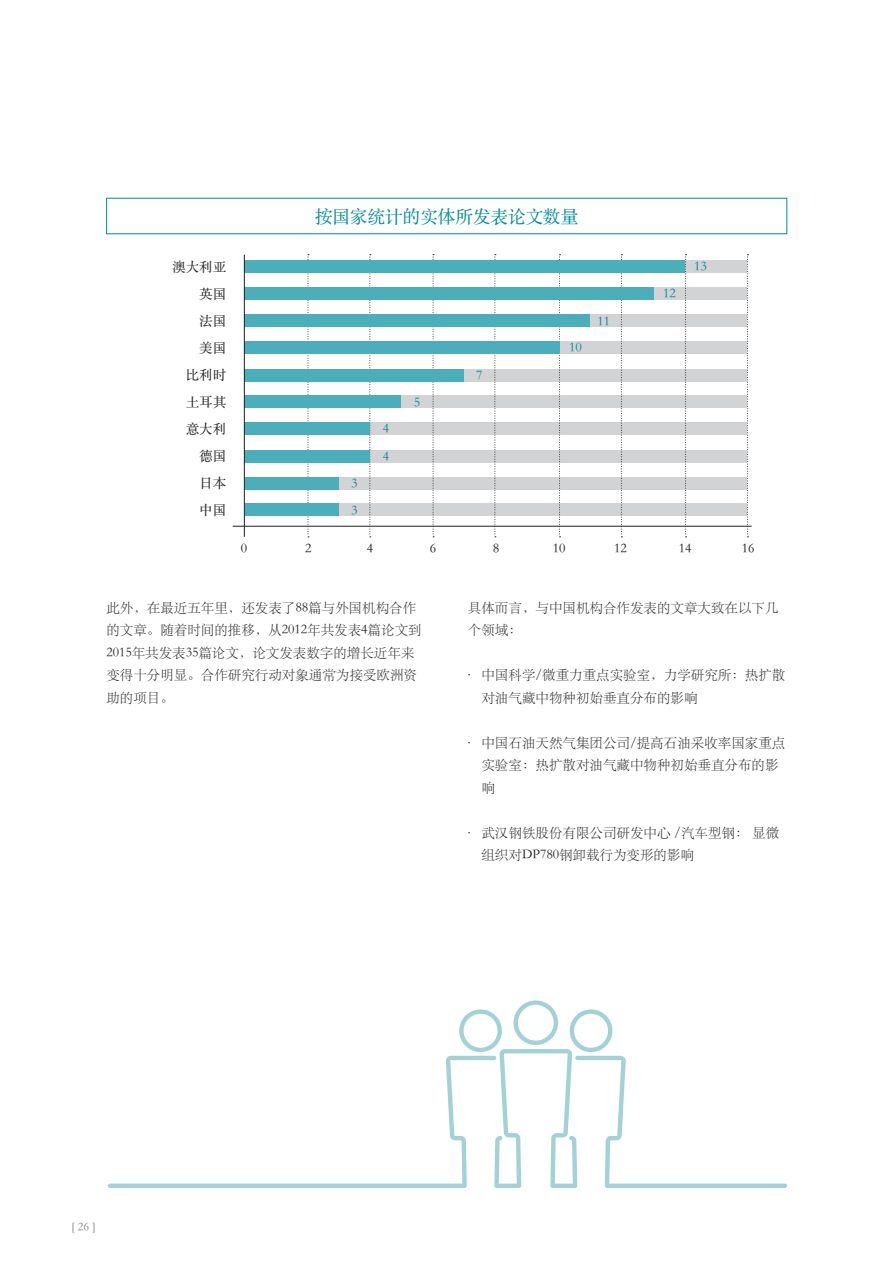
<style>
.page{position:relative;width:893px;height:1263px;background:#fff}
.page>*{position:absolute;margin:0;border:0;box-sizing:border-box;transform-origin:0 0}
.t1{font:18px "ST Songti SC Regular";letter-spacing:-.025em;color:#008c9a}
.t2{font:13.5px/22.5px "ST Songti SC Light";color:#231f20}
.t3{font:13.5px/27px "ST Songti SC Regular";color:#231f20;text-align:right}
.t4{font:13.5px "ST Songti SC Regular";color:#008c99}
.t5{font:12px "ST Songti SC Regular";color:#808285}
</style>
<div class="page">
<div style="left:245px;top:260px;width:502px;height:13px;background:#d1d3d4"></div>
<div style="left:245px;top:287px;width:502px;height:13px;background:#d1d3d4"></div>
<div style="left:245px;top:314px;width:502px;height:13px;background:#d1d3d4"></div>
<div style="left:245px;top:341px;width:502px;height:13px;background:#d1d3d4"></div>
<div style="left:245px;top:369px;width:502px;height:12px;background:#d1d3d4"></div>
<div style="left:245px;top:396px;width:502px;height:12px;background:#d1d3d4"></div>
<div style="left:245px;top:422px;width:502px;height:13px;background:#d1d3d4"></div>
<div style="left:245px;top:450px;width:502px;height:13px;background:#d1d3d4"></div>
<div style="left:245px;top:477px;width:502px;height:13px;background:#d1d3d4"></div>
<div style="left:245px;top:504px;width:502px;height:12px;background:#d1d3d4"></div>
<hr style="left:233px;top:526px;width:518px;height:1px;background:#231f20">
<svg style="left:307px;top:254px;width:2px;height:283px"></svg>
<svg style="left:432px;top:254px;width:2px;height:283px"></svg>
<svg style="left:559px;top:254px;width:1px;height:283px"></svg>
<svg style="left:685px;top:254px;width:1px;height:283px"></svg>
<svg style="left:369px;top:254px;width:2px;height:283px"></svg>
<svg style="left:494px;top:254px;width:2px;height:283px"></svg>
<svg style="left:621px;top:254px;width:1px;height:283px"></svg>
<svg style="left:747px;top:254px;width:1px;height:283px"></svg>
<div style="left:245px;top:477px;width:93px;height:13px;background:#4bafbb"></div>
<div style="left:245px;top:504px;width:93px;height:12px;background:#4bafbb"></div>
<div style="left:245px;top:422px;width:125px;height:13px;background:#4bafbb"></div>
<div style="left:245px;top:450px;width:125px;height:13px;background:#4bafbb"></div>
<div style="left:245px;top:396px;width:156px;height:12px;background:#4bafbb"></div>
<div style="left:245px;top:369px;width:219px;height:12px;background:#4bafbb"></div>
<div style="left:245px;top:341px;width:315px;height:13px;background:#4bafbb"></div>
<div style="left:245px;top:314px;width:345px;height:13px;background:#4bafbb"></div>
<div style="left:245px;top:287px;width:408px;height:13px;background:#4bafbb"></div>
<div style="left:245px;top:260px;width:440px;height:13px;background:#4bafbb"></div>
<hr style="left:244px;top:255px;width:1px;height:282px;background:#231f20">
<svg style="left:108px;top:1056px;width:351px;height:132px"></svg>
<svg style="left:459px;top:1000px;width:328px;height:188px"></svg>
<p class="t3" style="left:172px;top:253px;width:56px">澳大利亚英国<br>法国<br>美国<br>比利时土耳其意大利德国<br>日本<br>中国</p>
<h1 class="t1" style="left:314px;top:203px;width:265px">按国家统计的实体所发表论文数量</h1>
<p class="t4" style="left:351px;top:474px;width:8px">3</p>
<p class="t4" style="left:351px;top:500px;width:8px">3</p>
<p class="t4" style="left:383px;top:419px;width:8px">4</p>
<p class="t4" style="left:383px;top:447px;width:8px">4</p>
<p class="t4" style="left:414px;top:392px;width:8px">5</p>
<p class="t4" style="left:476px;top:366px;width:8px">7</p>
<p class="t4" style="left:569px;top:338px;width:14px">10</p>
<p class="t4" style="left:597px;top:311px;width:14px">11</p>
<p class="t4" style="left:663px;top:284px;width:14px">12</p>
<p class="t4" style="left:694px;top:257px;width:14px">13</p>
<p class="t3" style="left:241px;top:535px;width:8px">0</p>
<p class="t3" style="left:305px;top:535px;width:8px">2</p>
<p class="t3" style="left:367px;top:535px;width:8px">4</p>
<p class="t3" style="left:430px;top:535px;width:8px">6</p>
<p class="t3" style="left:493px;top:535px;width:8px">8</p>
<p class="t3" style="left:552px;top:535px;width:14px">10</p>
<p class="t3" style="left:614px;top:535px;width:14px">12</p>
<p class="t3" style="left:678px;top:535px;width:14px">14</p>
<p class="t3" style="left:741px;top:535px;width:14px">16</p>
<p class="t2" style="left:106px;top:596px;width:317px">此外，在最近五年里，还发表了88篇与外国机构合作的文章。随着时间的推移，从2012年共发表4篇论文到<br>2015年共发表35篇论文，论文发表数字的增长近年来变得十分明显。合作研究行动对象通常为接受欧洲资助的项目。</p>
<p class="t2" style="left:468px;top:596px;width:312px">具体而言，与中国机构合作发表的文章大致在以下几个领域：</p>
<p class="t2" style="left:481px;top:663px;width:305px;text-indent:-14px">. 中国科学/微重力重点实验室，力学研究所：热扩散对油气藏中物种初始垂直分布的影响</p>
<p class="t2" style="left:481px;top:731px;width:305px;text-indent:-14px">. 中国石油天然气集团公司/提高石油采收率国家重点实验室：热扩散对油气藏中物种初始垂直分布的影响</p>
<p class="t2" style="left:481px;top:821px;width:299px;text-indent:-14px">. 武汉钢铁股份有限公司研发中心 /汽车型钢： 显微组织对DP780钢卸载行为变形的影响</p>
<p class="t5" style="left:71px;top:1218px;width:26px">[ 26 ]</p>
</div>
